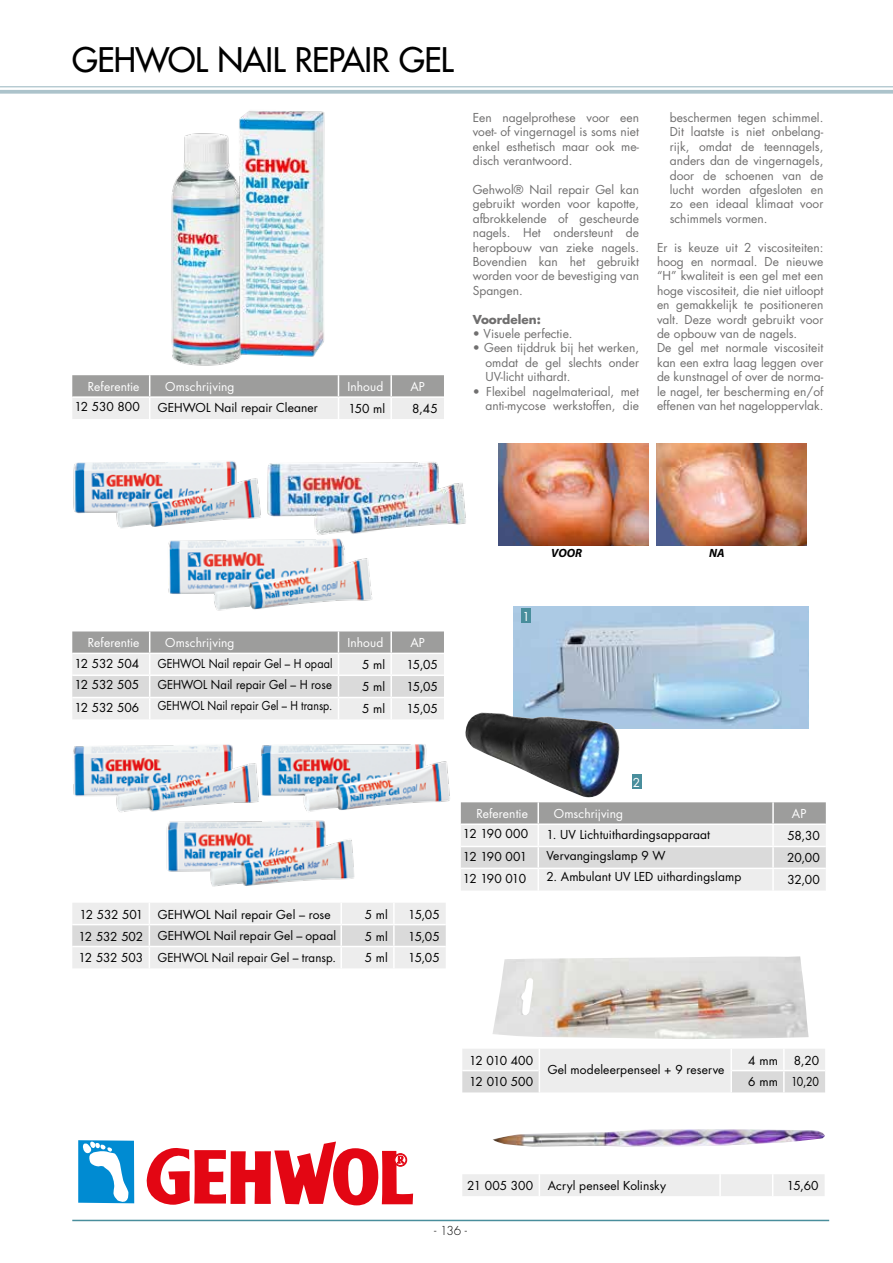
<style>
.page{position:relative;width:893px;height:1263px;background:#fff}
.page>*{position:absolute;margin:0;border:0;box-sizing:border-box;transform-origin:0 0}
.t1{font:500 33px "Futura Std";letter-spacing:-.015em;color:#000}
.t2{font:12px/14.4px "Futura Std";color:#706f6f;text-align:justify}
.t3{font:12px/21.8px "Futura Std";letter-spacing:.005em;color:#000}
.t4{font:12px "Futura Std";letter-spacing:.005em;color:#fff}
.t5{font:12px/21.3px "Futura Std";letter-spacing:.005em;color:#000;text-align:justify;scale:.9 1}
.t6{font:700 12px "Futura Std";color:#706f6f}
.t7{font:italic 700 12px "Myriad Pro";color:#000}
.t8{font:300 12px "Futura Std";color:#000}
</style>
<div class="page">
<hr style="left:72px;top:1220px;width:757px;height:1px;background:#498e9c">
<hr style="left:0;top:86px;width:893px;height:1px;background:#acc3cb">
<svg style="left:0;top:90px;width:893px;height:4px;background:#b3c8cf"></svg>
<img style="left:513px;top:606px;width:296px;height:122px">
<img style="left:493px;top:1129px;width:332px;height:18px">
<svg style="left:72px;top:631px;width:372px;height:88px;background:#d4d4d4"></svg>
<hr style="left:390px;top:698px;width:2px;height:21px;background:#fff">
<hr style="left:72px;top:653px;width:78px;height:1px;background:#fff">
<hr style="left:150px;top:653px;width:188px;height:1px;background:#fff">
<hr style="left:338px;top:653px;width:53px;height:1px;background:#fff">
<hr style="left:391px;top:653px;width:53px;height:1px;background:#fff">
<hr style="left:72px;top:674px;width:78px;height:2px;background:#fff">
<hr style="left:150px;top:674px;width:188px;height:2px;background:#fff">
<hr style="left:338px;top:674px;width:53px;height:2px;background:#fff">
<hr style="left:391px;top:674px;width:53px;height:2px;background:#fff">
<hr style="left:72px;top:697px;width:78px;height:1px;background:#fff">
<hr style="left:150px;top:697px;width:188px;height:1px;background:#fff">
<hr style="left:338px;top:697px;width:53px;height:1px;background:#fff">
<hr style="left:391px;top:697px;width:53px;height:1px;background:#fff">
<svg style="left:461px;top:802px;width:365px;height:88px;background:#d4d4d4"></svg>
<hr style="left:537px;top:802px;width:2px;height:21px;background:#fff">
<hr style="left:772px;top:802px;width:2px;height:21px;background:#fff">
<hr style="left:537px;top:825px;width:2px;height:21px;background:#fff">
<hr style="left:772px;top:825px;width:2px;height:21px;background:#fff">
<hr style="left:537px;top:847px;width:2px;height:21px;background:#fff">
<hr style="left:772px;top:847px;width:2px;height:21px;background:#fff">
<hr style="left:537px;top:869px;width:2px;height:21px;background:#fff">
<hr style="left:772px;top:869px;width:2px;height:21px;background:#fff">
<hr style="left:461px;top:823px;width:77px;height:2px;background:#fff">
<hr style="left:538px;top:823px;width:235px;height:2px;background:#fff">
<hr style="left:773px;top:823px;width:53px;height:2px;background:#fff">
<hr style="left:461px;top:846px;width:77px;height:1px;background:#fff">
<hr style="left:538px;top:846px;width:235px;height:1px;background:#fff">
<hr style="left:773px;top:846px;width:53px;height:1px;background:#fff">
<hr style="left:461px;top:868px;width:77px;height:1px;background:#fff">
<hr style="left:538px;top:868px;width:235px;height:1px;background:#fff">
<hr style="left:773px;top:868px;width:53px;height:1px;background:#fff">
<svg style="left:72px;top:375px;width:372px;height:44px;background:#c6c6c5"></svg>
<hr style="left:390px;top:398px;width:2px;height:21px;background:#fff">
<hr style="left:72px;top:396px;width:78px;height:2px;background:#fff">
<hr style="left:150px;top:396px;width:188px;height:2px;background:#fff">
<hr style="left:338px;top:396px;width:53px;height:2px;background:#fff">
<hr style="left:391px;top:396px;width:53px;height:2px;background:#fff">
<svg style="left:72px;top:903px;width:374px;height:65px;background:#e7e7e7"></svg>
<hr style="left:340px;top:947px;width:2px;height:21px;background:#fff">
<hr style="left:393px;top:947px;width:2px;height:21px;background:#fff">
<hr style="left:72px;top:924px;width:77px;height:1px;background:#fff">
<hr style="left:149px;top:924px;width:192px;height:1px;background:#fff">
<hr style="left:341px;top:924px;width:53px;height:1px;background:#fff">
<hr style="left:394px;top:924px;width:52px;height:1px;background:#fff">
<hr style="left:72px;top:946px;width:77px;height:1px;background:#fff">
<hr style="left:149px;top:946px;width:192px;height:1px;background:#fff">
<hr style="left:341px;top:946px;width:53px;height:1px;background:#fff">
<hr style="left:394px;top:946px;width:52px;height:1px;background:#fff">
<svg style="left:462px;top:1049px;width:363px;height:43px;background:#e8e8e8"></svg>
<hr style="left:730px;top:1070px;width:2px;height:22px;background:#fff">
<hr style="left:783px;top:1071px;width:2px;height:21px;background:#fff">
<hr style="left:462px;top:1070px;width:77px;height:1px;background:#fff">
<hr style="left:732px;top:1070px;width:52px;height:1px;background:#fff">
<hr style="left:784px;top:1070px;width:41px;height:1px;background:#fff">
<div style="left:462px;top:1174px;width:363px;height:22px;background:#ededed"></div>
<svg style="left:78px;top:1140px;width:56px;height:63px"></svg>
<svg style="left:146px;top:1141px;width:267px;height:64px"></svg>
<img style="left:492px;top:956px;width:317px;height:83px">
<img style="left:465px;top:712px;width:155px;height:85px">
<div style="left:521px;top:608px;width:10px;height:15px;background:#498e9c"></div>
<div style="left:631px;top:774px;width:10px;height:15px;background:#498e9c"></div>
<img style="left:498px;top:443px;width:151px;height:102px">
<img style="left:656px;top:443px;width:151px;height:102px">
<img style="left:171px;top:133px;width:67px;height:233px">
<img style="left:234px;top:111px;width:91px;height:248px">
<img style="left:166px;top:821px;width:189px;height:66px">
<img style="left:73px;top:744px;width:186px;height:68px">
<img style="left:73px;top:461px;width:188px;height:68px">
<img style="left:267px;top:462px;width:199px;height:68px">
<img style="left:147px;top:526px;width:231px;height:85px">
<img style="left:259px;top:744px;width:191px;height:78px">
<h1 class="t1" style="left:72px;top:39px;width:383px">GEHWOL NAIL REPAIR GEL</h1>
<p class="t4" style="left:88px;top:379px;width:53px">Referentie</p>
<p class="t4" style="left:165px;top:379px;width:71px">Omschrijving</p>
<p class="t4" style="left:347px;top:379px;width:37px">Inhoud</p>
<p class="t4" style="left:410px;top:379px;width:16px">AP</p>
<p class="t3" style="left:158px;top:396px;width:162px">GEHWOL Nail repair Cleaner</p>
<p class="t3" style="left:74px;top:396px;width:67px">12 530 800</p>
<p class="t3" style="left:348px;top:398px;width:38px">150 ml</p>
<p class="t3" style="left:412px;top:398px;width:27px">8,45</p>
<p class="t2" style="left:473px;top:111px;width:168px">Een nagelprothese voor een voet- of vingernagel is soms niet enkel esthetisch maar ook me&shy;disch verantwoord.</p>
<p class="t2" style="left:473px;top:183px;width:168px">Gehwol® Nail repair Gel kan gebruikt worden voor kapotte, afbrokkelende of gescheurde nagels. Het ondersteunt de heropbouw van zieke nagels.<br>Bovendien kan het gebruikt worden voor de bevestiging van Spangen.</p>
<p class="t6" style="left:473px;top:311px;width:70px">Voordelen:</p>
<p class="t2" style="left:473px;top:327px;width:101px">• Visuele perfectie.</p>
<p class="t2" style="left:485px;top:341px;width:155px;text-indent:-13px">• Geen tijddruk bij het werken, omdat de gel slechts onder UV-licht uithardt.</p>
<p class="t2" style="left:473px;top:384px;width:168px;text-align:right">• Flexibel nagelmateriaal, met anti-mycose werkstoffen, die</p>
<p class="t2" style="left:670px;top:111px;width:155px">beschermen tegen schimmel.<br>Dit laatste is niet onbelang&shy;rijk, omdat de teennagels, anders dan de vingernagels, door de schoenen van de lucht worden afgesloten en zo een ideaal klimaat voor schimmels vormen.</p>
<p class="t2" style="left:657px;top:240px;width:168px;text-align:left">Er is keuze uit 2 viscositeiten: hoog en normaal. De nieuwe “H” kwaliteit is een gel met een hoge viscositeit, die niet uitloopt en gemakkelijk te positioneren valt. Deze wordt gebruikt voor de opbouw van de nagels.<br>De gel met normale viscositeit kan een extra laag leggen over de kunstnagel of over de norma&shy;le nagel, ter bescherming en/of effenen van het nageloppervlak.</p>
<p class="t4" style="left:88px;top:635px;width:53px">Referentie</p>
<p class="t4" style="left:165px;top:635px;width:71px">Omschrijving</p>
<p class="t4" style="left:347px;top:635px;width:37px">Inhoud</p>
<p class="t4" style="left:410px;top:635px;width:16px">AP</p>
<p class="t5" style="left:158px;top:653px;width:196px">GEHWOL Nail repair Gel – H opaal GEHWOL Nail repair Gel – H rose GEHWOL Nail repair Gel – H transp.</p>
<p class="t3" style="left:74px;top:652px;width:66px">12 532 504</p>
<p class="t3" style="left:362px;top:654px;width:25px">5 ml</p>
<p class="t3" style="left:406px;top:654px;width:33px">15,05</p>
<p class="t3" style="left:74px;top:674px;width:66px">12 532 505</p>
<p class="t3" style="left:362px;top:676px;width:25px">5 ml</p>
<p class="t3" style="left:406px;top:676px;width:33px">15,05</p>
<p class="t3" style="left:74px;top:696px;width:66px">12 532 506</p>
<p class="t3" style="left:362px;top:698px;width:25px">5 ml</p>
<p class="t3" style="left:406px;top:698px;width:33px">15,05</p>
<p class="t3" style="left:158px;top:903px;width:180px">GEHWOL Nail repair Gel – rose<br>GEHWOL Nail repair Gel – opaal<br>GEHWOL Nail repair Gel – transp.</p>
<p class="t3" style="left:79px;top:903px;width:65px">12 532 501</p>
<p class="t3" style="left:365px;top:903px;width:25px">5 ml</p>
<p class="t3" style="left:408px;top:903px;width:33px">15,05</p>
<p class="t3" style="left:79px;top:925px;width:66px">12 532 502</p>
<p class="t3" style="left:365px;top:925px;width:25px">5 ml</p>
<p class="t3" style="left:408px;top:925px;width:33px">15,05</p>
<p class="t3" style="left:79px;top:947px;width:66px">12 532 503</p>
<p class="t3" style="left:365px;top:947px;width:25px">5 ml</p>
<p class="t3" style="left:408px;top:947px;width:33px">15,05</p>
<p class="t4" style="left:522px;top:609px;width:9px">1</p>
<p class="t7" style="left:551px;top:545px;width:33px">VOOR</p>
<p class="t7" style="left:709px;top:545px;width:17px">NA</p>
<p class="t4" style="left:633px;top:775px;width:9px">2</p>
<p class="t4" style="left:476px;top:806px;width:53px">Referentie</p>
<p class="t4" style="left:554px;top:806px;width:71px">Omschrijving</p>
<p class="t4" style="left:792px;top:806px;width:16px">AP</p>
<p class="t3" style="left:546px;top:824px;width:165px;line-height:21.3px">1. UV Lichtuithardingsapparaat<br>Vervangingslamp 9 W</p>
<p class="t3" style="left:546px;top:866px;width:196px">2. Ambulant UV LED uithardingslamp</p>
<p class="t3" style="left:463px;top:823px;width:67px">12 190 000</p>
<p class="t3" style="left:787px;top:825px;width:34px">58,30</p>
<p class="t3" style="left:463px;top:845px;width:66px">12 190 001</p>
<p class="t3" style="left:787px;top:847px;width:34px">20,00</p>
<p class="t3" style="left:463px;top:867px;width:65px">12 190 010</p>
<p class="t3" style="left:787px;top:869px;width:34px">32,00</p>
<p class="t3" style="left:469px;top:1049px;width:66px">12 010 400</p>
<p class="t3" style="left:748px;top:1049px;width:31px">4 mm</p>
<p class="t3" style="left:794px;top:1049px;width:27px">8,20</p>
<p class="t3" style="left:469px;top:1071px;width:66px">12 010 500</p>
<p class="t3" style="left:748px;top:1071px;width:72px">6 mm 10,20</p>
<p class="t3" style="left:548px;top:1059px;width:178px">Gel modeleerpenseel + 9 reserve</p>
<p class="t3" style="left:548px;top:1175px;width:120px">Acryl penseel Kolinsky</p>
<p class="t3" style="left:467px;top:1175px;width:68px">21 005 300</p>
<p class="t3" style="left:787px;top:1175px;width:33px">15,60</p>
<p class="t8" style="left:434px;top:1224px;width:34px">- 136 -</p>
</div>
